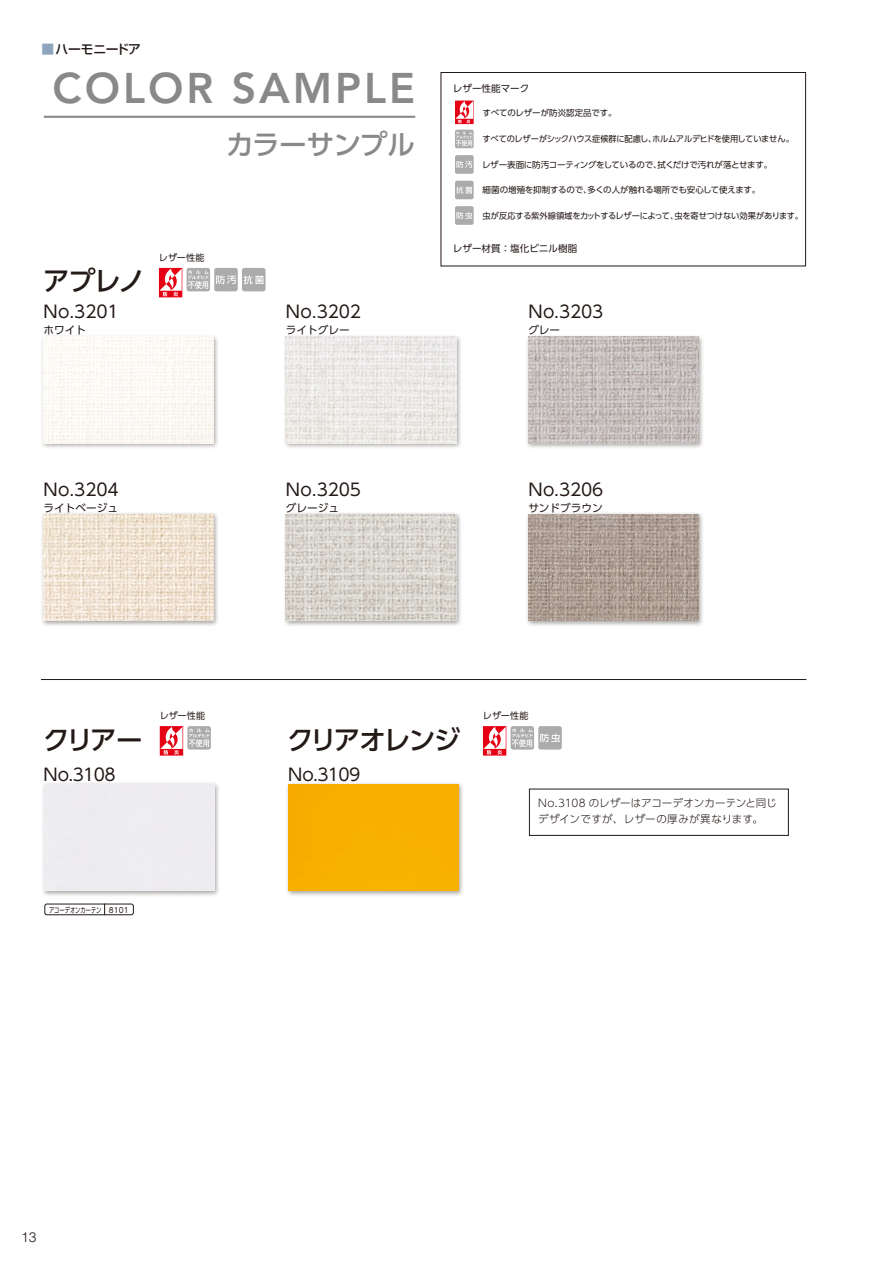
<style>
.page{position:relative;width:893px;height:1263px;background:#fff}
.page>*{position:absolute;margin:0;border:0;box-sizing:border-box;transform-origin:0 0}
.t1{font:800 42.45px "Avenir LT Std";letter-spacing:.07em;color:#898989}
.t2{font:500 27.6px "UD Shin Go Pro";letter-spacing:-.025em;color:#898989}
.t3{font:500 26.55px "UD Shin Go Pro";letter-spacing:-.075em;color:#231916}
.t4{font:16.95px "MO Clear Tone SG";letter-spacing:.03em;color:#231916}
.t5{font:300 13.8px "Helvetica LT Std";color:#231916}
.t6{font:500 12.75px "Shin Go Pro";letter-spacing:-.015em;color:#231916}
.t7{font:10.65px "UD Shin Go Pro";color:#231916}
.t8{font:300 10.5px/15.8px "UD Shin Go Pro";letter-spacing:.01em;color:#231916}
.t9{font:9.6px "UD Shin Go Pro";color:#231916}
.t10{font:9px "UD Shin Go Pro";letter-spacing:.02em;color:#231916}
.t11{font:8.55px "UD Shin Go Pro";letter-spacing:-.025em;color:#231916}
.t12{font:8.55px "UD Shin Go Pro";letter-spacing:-.005em;color:#231916}
.t13{font:7.5px "UD Shin Go Pro";color:#231916;scale:.7 1}
.s1{color:#8da4bd}
</style>
<div class="page">
<svg style="left:160px;top:726px;width:23px;height:29px"></svg>
<div style="left:187px;top:726px;width:24px;height:23px;background:#ababac;border-radius:2px"></div>
<svg style="left:189px;top:728px;width:21px;height:19px"></svg>
<svg style="left:483px;top:726px;width:23px;height:29px"></svg>
<div style="left:511px;top:726px;width:23px;height:23px;background:#ababac;border-radius:2px"></div>
<svg style="left:512px;top:728px;width:21px;height:19px"></svg>
<div style="left:538px;top:726px;width:24px;height:23px;background:#ababac;border-radius:2px"></div>
<svg style="left:540px;top:733px;width:20px;height:9px"></svg>
<hr style="left:41px;top:679px;width:765px;height:1px;background:#231916">
<div style="left:44px;top:904px;width:90px;height:11px;border:1px solid #231916;border-radius:2px"></div>
<svg style="left:159px;top:268px;width:23px;height:29px"></svg>
<div style="left:187px;top:268px;width:23px;height:23px;background:#ababac;border-radius:2px"></div>
<svg style="left:188px;top:270px;width:21px;height:19px"></svg>
<div style="left:214px;top:268px;width:24px;height:23px;background:#ababac;border-radius:2px"></div>
<svg style="left:216px;top:275px;width:20px;height:9px"></svg>
<div style="left:242px;top:268px;width:23px;height:23px;background:#ababac;border-radius:2px"></div>
<svg style="left:244px;top:275px;width:20px;height:9px"></svg>
<hr style="left:44px;top:116px;width:371px;height:2px;background:#898989">
<div style="left:529px;top:789px;width:260px;height:47px;border:1px solid #231916"></div>
<svg style="left:455px;top:101px;width:19px;height:23px"></svg>
<div style="left:455px;top:130px;width:19px;height:18px;background:#ababac;border-radius:2px"></div>
<svg style="left:456px;top:131px;width:17px;height:15px"></svg>
<div style="left:455px;top:155px;width:19px;height:19px;background:#ababac;border-radius:2px"></div>
<svg style="left:456px;top:161px;width:16px;height:7px"></svg>
<div style="left:455px;top:181px;width:19px;height:18px;background:#ababac;border-radius:2px"></div>
<svg style="left:456px;top:187px;width:16px;height:7px"></svg>
<div style="left:455px;top:206px;width:19px;height:19px;background:#ababac;border-radius:2px"></div>
<svg style="left:456px;top:212px;width:16px;height:7px"></svg>
<div style="left:441px;top:72px;width:365px;height:194px;border:1px solid #231916"></div>
<div style="left:41px;top:781px;width:180px;height:116px;background:#231916;opacity:.4"></div>
<div style="left:44px;top:784px;width:171px;height:107px;background:#eeecf0"></div>
<div style="left:285px;top:781px;width:179px;height:116px;background:#231916;opacity:.4"></div>
<div style="left:288px;top:784px;width:170px;height:107px;background:#f7b000"></div>
<div style="left:283px;top:511px;width:179px;height:116px;background:#231916;opacity:.4"></div>
<img style="left:286px;top:514px;width:170px;height:107px">
<div style="left:283px;top:334px;width:179px;height:115px;background:#231916;opacity:.4"></div>
<img style="left:286px;top:337px;width:170px;height:106px">
<div style="left:525px;top:334px;width:179px;height:115px;background:#231916;opacity:.4"></div>
<img style="left:528px;top:337px;width:170px;height:106px">
<div style="left:525px;top:511px;width:179px;height:116px;background:#231916;opacity:.4"></div>
<img style="left:528px;top:514px;width:170px;height:107px">
<div style="left:40px;top:334px;width:180px;height:115px;background:#231916;opacity:.4"></div>
<img style="left:44px;top:337px;width:170px;height:106px">
<div style="left:40px;top:511px;width:180px;height:116px;background:#231916;opacity:.4"></div>
<img style="left:44px;top:514px;width:170px;height:107px">
<h3 class="t6" style="left:42px;top:38px;width:101px"><span class="s1">■</span>ハーモニードア</h3>
<h1 class="t1" style="left:53px;top:63px;width:364px">COLOR SAMPLE</h1>
<h2 class="t2" style="left:226px;top:122px;width:191px">カラーサンプル</h2>
<h3 class="t3" style="left:43px;top:260px;width:103px">アプレノ</h3>
<h3 class="t4" style="left:44px;top:300px;width:76px">No.3201</h3>
<p class="t7" style="left:44px;top:321px;width:44px">ホワイト</p>
<p class="t10" style="left:159px;top:250px;width:47px">レザー性能</p>
<h3 class="t4" style="left:286px;top:300px;width:76px">No.3202</h3>
<p class="t7" style="left:286px;top:321px;width:65px">ライトグレー</p>
<p class="t9" style="left:453px;top:81px;width:78px">レザー性能マーク</p>
<p class="t12" style="left:482px;top:105px;width:136px">すべてのレザーが防炎認定品です。</p>
<p class="t11" style="left:482px;top:132px;width:313px">すべてのレザーがシックハウス症候群に配慮し、ホルムアルデヒドを使用していません。</p>
<p class="t11" style="left:482px;top:158px;width:292px">レザー表面に防汚コーティングをしているので、拭くだけで汚れが落とせます。</p>
<p class="t11" style="left:483px;top:183px;width:279px">細菌の増殖を抑制するので、多くの人が触れる場所でも安心して使えます。</p>
<p class="t11" style="left:483px;top:209px;width:322px">虫が反応する紫外線領域をカットするレザーによって、虫を寄せつけない効果があります。</p>
<p class="t9" style="left:453px;top:240px;width:126px">レザー材質：塩化ビニル樹脂</p>
<h3 class="t4" style="left:528px;top:300px;width:76px">No.3203</h3>
<p class="t7" style="left:528px;top:321px;width:33px">グレー</p>
<h3 class="t4" style="left:44px;top:478px;width:76px">No.3204</h3>
<p class="t7" style="left:44px;top:499px;width:76px">ライトベージュ</p>
<h3 class="t4" style="left:286px;top:478px;width:76px">No.3205</h3>
<p class="t7" style="left:286px;top:499px;width:55px">グレージュ</p>
<h3 class="t4" style="left:528px;top:478px;width:76px">No.3206</h3>
<p class="t7" style="left:528px;top:499px;width:76px">サンドブラウン</p>
<h3 class="t3" style="left:43px;top:718px;width:101px">クリアー</h3>
<h3 class="t4" style="left:44px;top:762px;width:73px">No.3108</h3>
<p class="t10" style="left:160px;top:708px;width:47px">レザー性能</p>
<p class="t10" style="left:483px;top:708px;width:47px">レザー性能</p>
<h3 class="t3" style="left:287px;top:718px;width:175px">クリアオレンジ</h3>
<h3 class="t4" style="left:288px;top:763px;width:73px">No.3109</h3>
<p class="t8" style="left:538px;top:795px;width:240px">No.3108 のレザーはアコーデオンカーテンと同じデザインですが、レザーの厚みが異なります。</p>
<p class="t13" style="left:49px;top:903px;width:115px">アコーデオンカーテン 8101</p>
<h3 class="t5" style="left:21px;top:1228px;width:17px">13</h3>
</div>
